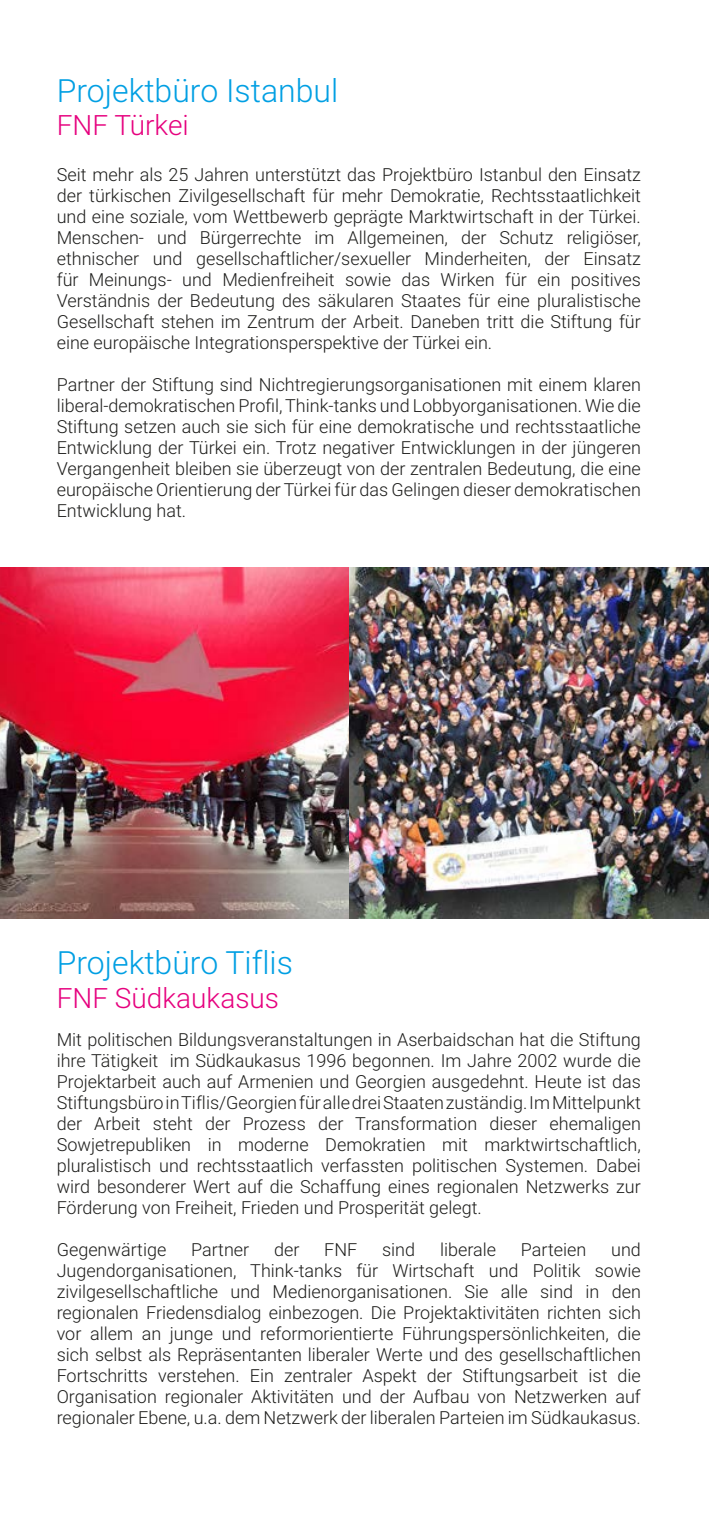
<style>
.page{position:relative;width:709px;height:1531px;background:#fff}
.page>*{position:absolute;margin:0;border:0;box-sizing:border-box;transform-origin:0 0}
.t1{font:300 32px "Roboto";color:#009fe3}
.t2{font:300 28px "Roboto";color:#e6007e}
.t3{font:300 18px/21px "Roboto";color:#1d1d1b;text-align:justify}
</style>
<div class="page">
<img style="left:0;top:567px;width:709px;height:352px">
<h1 class="t1" style="left:57px;top:68px;width:283px">Projektbüro Istanbul</h1>
<h2 class="t2" style="left:57px;top:106px;width:134px">FNF Türkei</h2>
<p class="t3" style="left:57px;top:163px;width:585px">Seit mehr als 25 Jahren unterstützt das Projektbüro Istanbul den Einsatz der türkischen Zivilgesellschaft für mehr Demokratie, Rechtsstaatlichkeit und eine soziale, vom Wettbewerb geprägte Marktwirtschaft in der Türkei.<br>Menschen- und Bürgerrechte im Allgemeinen, der Schutz religiöser, ethnischer und gesellschaftlicher/sexueller Minderheiten, der Einsatz für Meinungs- und Medienfreiheit sowie das Wirken für ein positives Verständnis der Bedeutung des säkularen Staates für eine pluralistische Gesellschaft stehen im Zentrum der Arbeit. Daneben tritt die Stiftung für eine europäische Integrationsperspektive der Türkei ein.</p>
<p class="t3" style="left:57px;top:373px;width:585px">Partner der Stiftung sind Nichtregierungsorganisationen mit einem klaren liberal-demokratischen Profil, Think-tanks und Lobbyorganisationen. Wie die Stiftung setzen auch sie sich für eine demokratische und rechtsstaatliche Entwicklung der Türkei ein. Trotz negativer Entwicklungen in der jüngeren Vergangenheit bleiben sie überzeugt von der zentralen Bedeutung, die eine europäische Orientierung der Türkei für das Gelingen dieser demokratischen Entwicklung hat.</p>
<h1 class="t1" style="left:57px;top:940px;width:238px">Projektbüro Tiflis</h1>
<h2 class="t2" style="left:57px;top:978px;width:224px">FNF Südkaukasus</h2>
<p class="t3" style="left:57px;top:1028px;width:585px">Mit politischen Bildungsveranstaltungen in Aserbaidschan hat die Stiftung ihre Tätigkeit im Südkaukasus 1996 begonnen. Im Jahre 2002 wurde die Projektarbeit auch auf Armenien und Georgien ausgedehnt. Heute ist das Stiftungsbüro in Tiflis/Georgien für alle drei Staaten zuständig. Im Mittelpunkt der Arbeit steht der Prozess der Transformation dieser ehemaligen Sowjetrepubliken in moderne Demokratien mit marktwirtschaftlich, pluralistisch und rechtsstaatlich verfassten politischen Systemen. Dabei wird besonderer Wert auf die Schaffung eines regionalen Netzwerks zur Förderung von Freiheit, Frieden und Prosperität gelegt.</p>
<p class="t3" style="left:57px;top:1238px;width:111px">Gegenwärtige</p>
<p class="t3" style="left:191px;top:1238px;width:60px">Partner</p>
<p class="t3" style="left:274px;top:1238px;width:27px">der</p>
<p class="t3" style="left:324px;top:1238px;width:35px">FNF</p>
<p class="t3" style="left:382px;top:1238px;width:35px">sind</p>
<p class="t3" style="left:440px;top:1238px;width:58px">liberale</p>
<p class="t3" style="left:521px;top:1238px;width:67px">Parteien</p>
<p class="t3" style="left:57px;top:1238px;width:585px;text-indent:554px">und Jugendorganisationen, Think-tanks für Wirtschaft und Politik sowie zivilgesellschaftliche und Medienorganisationen. Sie alle sind in den regionalen Friedensdialog einbezogen. Die Projektaktivitäten richten sich vor allem an junge und reformorientierte Führungspersönlichkeiten, die sich selbst als Repräsentanten liberaler Werte und des gesellschaftlichen Fortschritts verstehen. Ein zentraler Aspekt der Stiftungsarbeit ist die Organisation regionaler Aktivitäten und der Aufbau von Netzwerken auf regionaler Ebene, u.a. dem Netzwerk der liberalen Parteien im Südkaukasus.</p>
</div>
